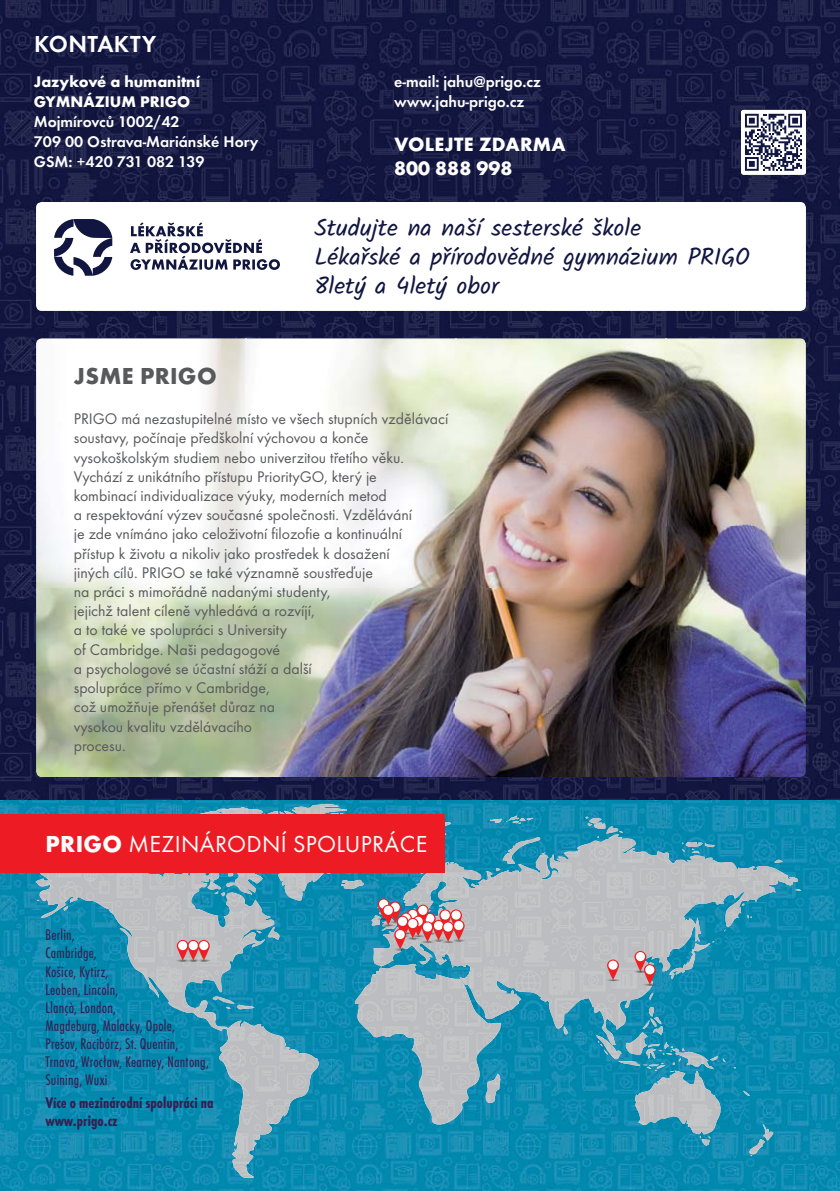
<style>
.page{position:relative;width:840px;height:1191px;background:#fff}
.page>*{position:absolute;margin:0;border:0;box-sizing:border-box;transform-origin:0 0}
.t1{font:24px/28.8px "Kalam";color:#111641}
.t2{font:24px "Futura TOT";letter-spacing:.015em;color:#fff}
.t3{font:700 24px "Futura TOT";letter-spacing:.015em;color:#58595b}
.t4{font:600 24px "Futura TOT";letter-spacing:.015em;color:#fff}
.t5{font:700 20px/24px "Futura TOT";letter-spacing:.015em;color:#fff}
.t6{font:16px/19.2px "Futura TOT";color:#58595b}
.t7{font:condensed 16px/18px "Futura TOT";letter-spacing:.015em;color:#351f51}
.t8{font:600 16px/20px "Futura TOT";color:#fff}
.t9{font:700 condensed 16px/18px "Futura TOT";color:#351f51}
.t10{font:700 16px/20px "Futura TOT";color:#fff}
.s1{font-weight:700}
</style>
<div class="page">
<img style="left:0;top:0;width:839px;height:1191px">
<img style="left:36px;top:338px;width:769px;height:439px">
<svg style="left:35px;top:803px;width:765px;height:376px;background:#2593b4"></svg>
<img style="left:212px;top:850px;width:563px;height:306px">
<svg style="left:634px;top:951px;width:22px;height:35px"></svg>
<div style="left:645px;top:965px;width:9px;height:9px;background:#fff;border-radius:50%"></div>
<img style="left:605px;top:978px;width:15px;height:3px;border-radius:50%">
<svg style="left:606px;top:959px;width:12px;height:21px"></svg>
<div style="left:608px;top:960px;width:9px;height:9px;background:#fff;border-radius:50%"></div>
<svg style="left:175px;top:940px;width:36px;height:22px"></svg>
<div style="left:199px;top:941px;width:9px;height:9px;background:#fff;border-radius:50%"></div>
<svg style="left:377px;top:898px;width:87px;height:53px"></svg>
<div style="left:395px;top:930px;width:9px;height:9px;background:#fff;border-radius:50%"></div>
<div style="left:0;top:814px;width:444px;height:59px;background:#ed1c24"></div>
<div style="left:740px;top:110px;width:65px;height:65px;background:#fff;border-radius:3px"></div>
<svg style="left:745px;top:114px;width:56px;height:57px"></svg>
<div style="left:36px;top:202px;width:769px;height:109px;background:#fff;border-radius:6px"></div>
<svg style="left:130px;top:222px;width:150px;height:48px"></svg>
<svg style="left:54px;top:219px;width:58px;height:57px"></svg>
<h1 class="t4" style="left:34px;top:33px;width:123px">KONTAKTY</h1>
<p class="t10" style="left:34px;top:73px;width:167px">Jazykové a humanitní<br>GYMNÁZIUM PRIGO</p>
<p class="t8" style="left:34px;top:112px;width:226px">Mojmírovců 1002/42<br>709 00 Ostrava-Mariánské Hory<br>GSM: +420 731 082 139</p>
<p class="t8" style="left:394px;top:72px;width:148px">e-mail: jahu@prigo.cz www.jahu-prigo.cz</p>
<p class="t5" style="left:394px;top:134px;width:173px">VOLEJTE ZDARMA<br>800 888 998</p>
<h1 class="t1" style="left:314px;top:214px;width:437px">Studujte na naší sesterské škole<br>Lékařské a přírodovědné gymnázium PRIGO<br>8letý a 4letý obor</h1>
<h1 class="t3" style="left:74px;top:366px;width:144px">JSME PRIGO</h1>
<p class="t6" style="left:74px;top:410px;width:376px">PRIGO má nezastupitelné místo ve všech stupních vzdělávací soustavy, počínaje předškolní výchovou a konče vysokoškolským studiem nebo univerzitou třetího věku.<br>Vychází z unikátního přístupu PriorityGO, který je<br>kombinací individualizace výuky, moderních metod<br>a respektování výzev současné společnosti. Vzdělávání<br>je zde vnímáno jako celoživotní filozofie a kontinuální<br>přístup k životu a nikoliv jako prostředek k dosažení<br>jiných cílů. PRIGO se také významně soustřeďuje<br>na práci s mimořádně nadanými studenty,<br>jejichž talent cíleně vyhledává a rozvíjí,<br>a to také ve spolupráci s University<br>of Cambridge. Naši pedagogové<br>a psychologové se účastní stáží a další<br>spolupráce přímo v Cambridge,<br>což umožňuje přenášet důraz na<br>vysokou kvalitu vzdělávacího<br>procesu.</p>
<h1 class="t2" style="left:46px;top:833px;width:383px"><span class="s1">PRIGO</span> MEZINÁRODNÍ SPOLUPRÁCE</h1>
<p class="t7" style="left:45px;top:927px;width:165px">Berlin,<br>Cambridge,<br>Košice, Kytirz,<br>Leoben, Lincoln,<br>Llançà, London,<br>Magdeburg, Malacky, Opole,<br>Prešov, Racibórz, St. Quentin,<br>Trnava, Wrocław, Kearney, Nantong,<br>Suining, Wuxi</p>
<p class="t9" style="left:45px;top:1095px;width:169px">Více o mezinárodní spolupráci na www.prigo.cz</p>
</div>
